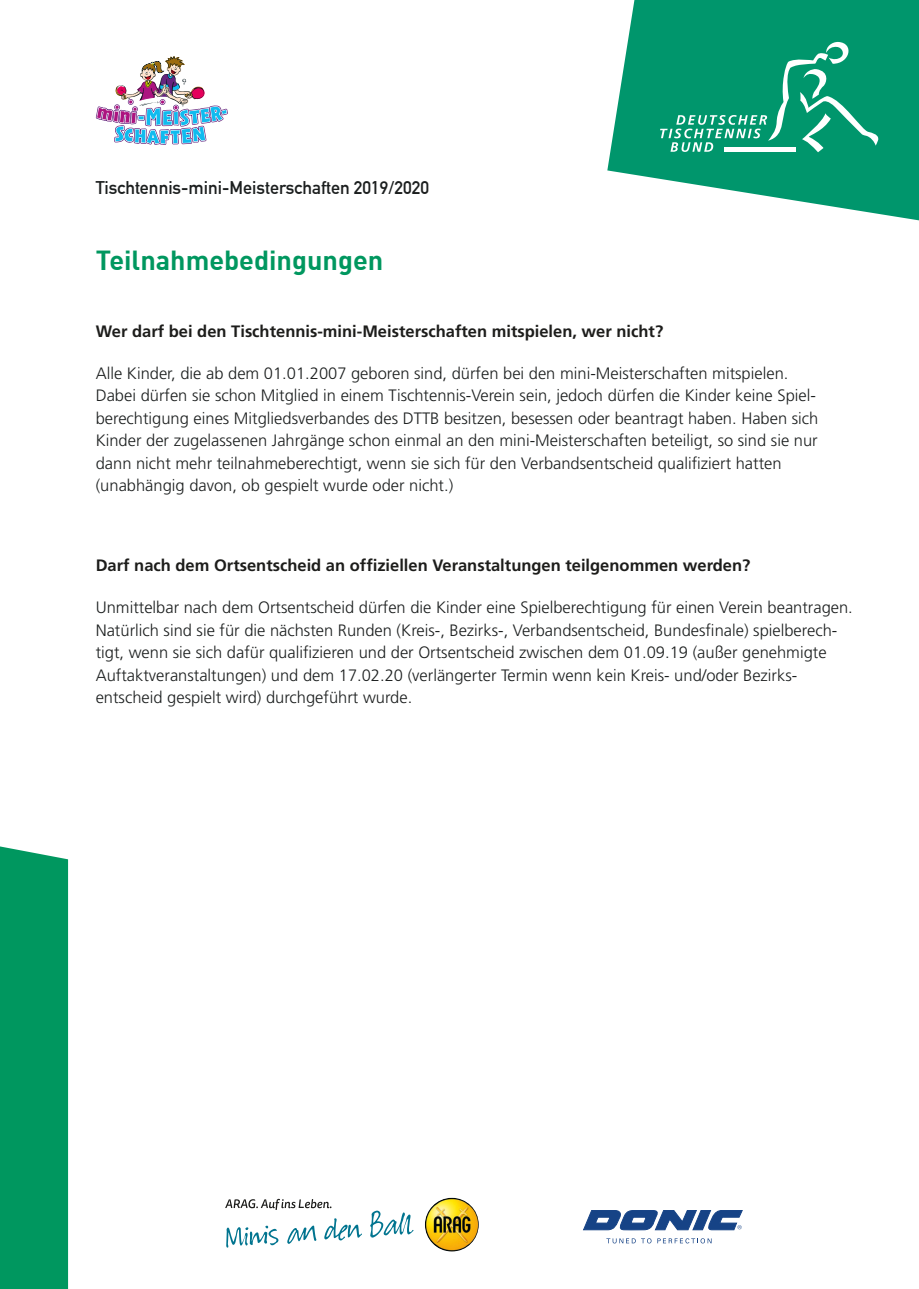
<style>
.page{position:relative;width:919px;height:1289px;background:#fff}
.page>*{position:absolute;margin:0;border:0;box-sizing:border-box;transform-origin:0 0}
.t1{font:700 27px "DIN";color:#00975f}
.t2{font:700 18px "DIN Alternate";color:#1c1f1f}
.t3{font:300 16.5px/22.5px "Frutiger";color:#1c1f1f}
.t4{font:700 16.5px "Frutiger";color:#1d1d1b}
</style>
<div class="page">
<div style="left:0;top:846px;width:68px;height:442px;background:#00975f"></div>
<svg style="left:607px;top:0;width:311px;height:220px;fill:#00966c"></svg>
<svg style="left:660px;top:42px;width:218px;height:110px;background:#20a37e"></svg>
<img style="left:425px;top:1197px;width:53px;height:54px;border-radius:27px">
<svg style="left:225px;top:1198px;width:188px;height:50px"></svg>
<svg style="left:606px;top:1238px;width:29px;height:5px"></svg>
<svg style="left:641px;top:1238px;width:10px;height:5px"></svg>
<svg style="left:657px;top:1238px;width:54px;height:5px"></svg>
<svg style="left:583px;top:1210px;width:159px;height:19px"></svg>
<img style="left:96px;top:56px;width:132px;height:89px">
<p class="t2" style="left:96px;top:177px;width:335px">Tischtennis-mini-Meisterschaften 2019/2020</p>
<p class="t1" style="left:96px;top:242px;width:289px">Teilnahmebedingungen</p>
<p class="t4" style="left:96px;top:321px;width:569px">Wer darf bei den Tischtennis-mini-Meisterschaften mitspielen, wer nicht?</p>
<p class="t3" style="left:96px;top:362px;width:724px">Alle Kinder, die ab dem 01.01.2007 geboren sind, dürfen bei den mini-Meisterschaften mitspielen.<br>Dabei dürfen sie schon Mitglied in einem Tischtennis-Verein sein, jedoch dürfen die Kinder keine Spiel&shy;berechtigung eines Mitgliedsverbandes des DTTB besitzen, besessen oder beantragt haben. Haben sich Kinder der zugelassenen Jahrgänge schon einmal an den mini-Meisterschaften beteiligt, so sind sie nur dann nicht mehr teilnahmeberechtigt, wenn sie sich für den Verbandsentscheid qualifiziert hatten (unabhängig davon, ob gespielt wurde oder nicht.)</p>
<p class="t4" style="left:96px;top:555px;width:656px">Darf nach dem Ortsentscheid an offiziellen Veranstaltungen teilgenommen werden?</p>
<p class="t3" style="left:96px;top:596px;width:758px">Unmittelbar nach dem Ortsentscheid dürfen die Kinder eine Spielberechtigung für einen Verein beantragen.<br>Natürlich sind sie für die nächsten Runden (Kreis-, Bezirks-, Verbandsentscheid, Bundesfinale) spielberech&shy;tigt, wenn sie sich dafür qualifizieren und der Ortsentscheid zwischen dem 01.09.19 (außer genehmigte Auftaktveranstaltungen) und dem 17.02.20 (verlängerter Termin wenn kein Kreis- und/oder Bezirks&shy;entscheid gespielt wird) durchgeführt wurde.</p>
</div>
